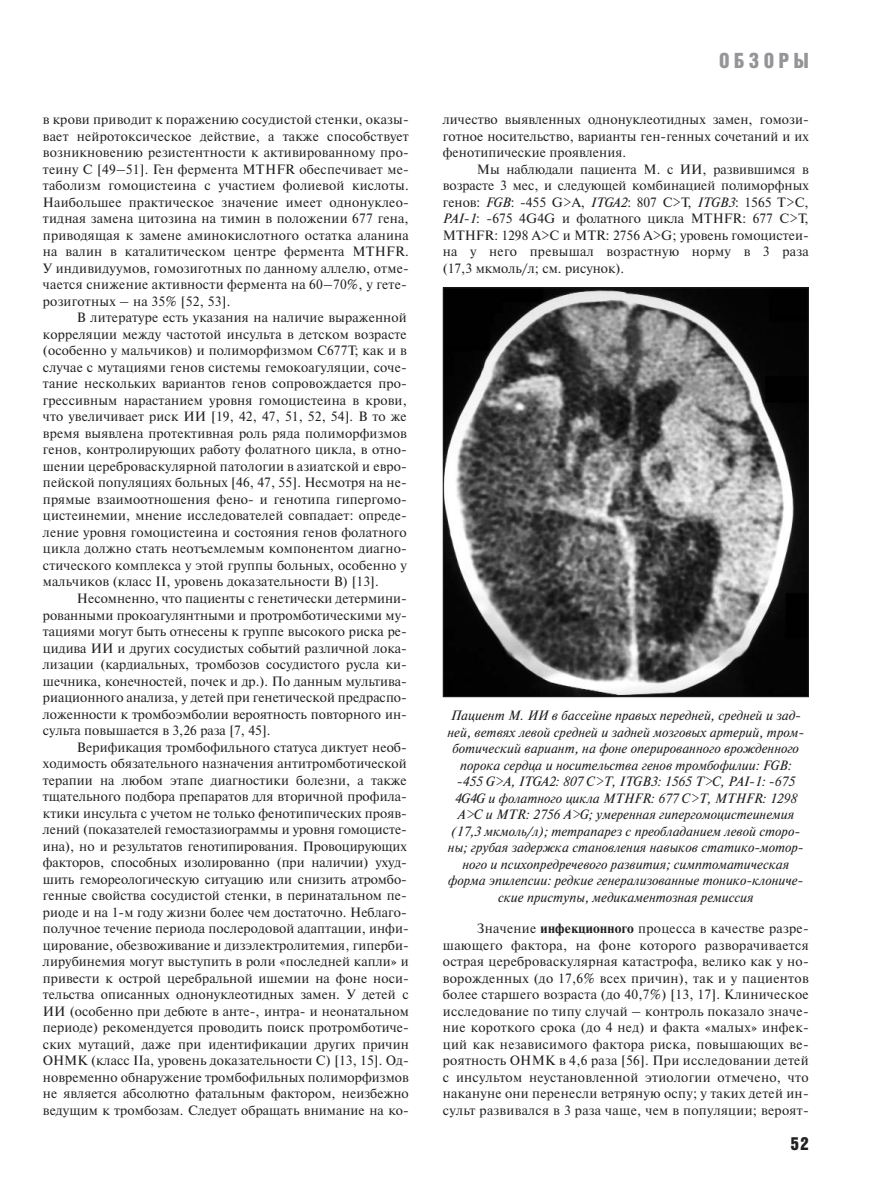
<style>
.page{position:relative;width:893px;height:1190px;background:#fff}
.page>*{position:absolute;margin:0;border:0;box-sizing:border-box;transform-origin:0 0}
.t1{font:21px "Bastion Kontrast";letter-spacing:.21em;color:#939598}
.t2{font:18px "Bastion Kontrast";color:#231f20}
.t3{font:13.5px/16.5px "Newton C";letter-spacing:.005em;color:#231f20;text-align:justify}
.t4{font:italic 13.5px/16.5px "Newton C";color:#231f20;text-align:center}
.s1{font-style:italic}
.s2{font-weight:700}
</style>
<div class="page">
<img style="left:445px;top:289px;width:361px;height:406px">
<div style="left:443px;top:287px;width:365px;height:410px;border:1px solid #231f20"></div>
<p class="t3" style="left:43px;top:112px;width:367px;text-align:left">в крови приводит к поражению сосудистой стенки, оказы&shy;вает нейротоксическое действие, а также способствует возникновению резистентности к активированному про&shy;теину С [49–51]. Ген фермента MTHFR обеспечивает ме&shy;таболизм гомоцистеина с участием фолиевой кислоты.<br>Наибольшее практическое значение имеет однонуклео&shy;тидная замена цитозина на тимин в положении 677 гена, приводящая к замене аминокислотного остатка аланина на валин в каталитическом центре фермента MTHFR.<br>У индивидуумов, гомозиготных по данному аллелю, отме&shy;чается снижение активности фермента на 60–70%, у гете&shy;розиготных – на 35% [52, 53].</p>
<p class="t3" style="left:43px;top:310px;width:365px;text-indent:34px">В литературе есть указания на наличие выраженной корреляции между частотой инсульта в детском возрасте (особенно у мальчиков) и полиморфизмом С677Т; как и в случае с мутациями генов системы гемокоагуляции, соче&shy;тание нескольких вариантов генов сопровождается про&shy;грессивным нарастанием уровня гомоцистеина в крови, что увеличивает риск ИИ [19, 42, 47, 51, 52, 54]. В то же время выявлена протективная роль ряда полиморфизмов генов, контролирующих работу фолатного цикла, в отно&shy;шении цереброваскулярной патологии в азиатской и евро&shy;пейской популяциях больных [46, 47, 55]. Несмотря на не&shy;прямые взаимоотношения фено- и генотипа гипергомо&shy;цистеинемии, мнение исследователей совпадает: опреде&shy;ление уровня гомоцистеина и состояния генов фолатного цикла должно стать неотъемлемым компонентом диагно&shy;стического комплекса у этой группы больных, особенно у мальчиков (класс II, уровень доказательности В) [13].</p>
<p class="t3" style="left:43px;top:591px;width:365px;text-indent:34px">Несомненно, что пациенты с генетически детермини&shy;рованными прокоагулянтными и протромботическими му&shy;тациями могут быть отнесены к группе высокого риска ре&shy;цидива ИИ и других сосудистых событий различной лока&shy;лизации (кардиальных, тромбозов сосудистого русла ки&shy;шечника, конечностей, почек и др.). По данным мультива&shy;риационного анализа, у детей при генетической предраспо&shy;ложенности к тромбоэмболии вероятность повторного ин&shy;сульта повышается в 3,26 раза [7, 45].</p>
<p class="t3" style="left:43px;top:739px;width:367px;text-align:left;text-indent:34px">Верификация тромбофильного статуса диктует необ&shy;ходимость обязательного назначения антитромботической терапии на любом этапе диагностики болезни, а также тщательного подбора препаратов для вторичной профила&shy;ктики инсульта с учетом не только фенотипических прояв&shy;лений (показателей гемостазиограммы и уровня гомоцисте&shy;ина), но и результатов генотипирования. Провоцирующих факторов, способных изолированно (при наличии) ухуд&shy;шить гемореологическую ситуацию или снизить атромбо&shy;генные свойства сосудистой стенки, в перинатальном пе&shy;риоде и на 1-м году жизни более чем достаточно. Неблаго&shy;получное течение периода послеродовой адаптации, инфи&shy;цирование, обезвоживание и дизэлектролитемия, гиперби&shy;лирубинемия могут выступить в роли «последней капли» и привести к острой церебральной ишемии на фоне носи&shy;тельства описанных однонуклеотидных замен. У детей с ИИ (особенно при дебюте в анте-, интра- и неонатальном периоде) рекомендуется проводить поиск протромботиче&shy;ских мутаций, даже при идентификации других причин ОНМК (класс IIа, уровень доказательности C) [13, 15]. Од&shy;новременно обнаружение тромбофильных полиморфизмов не является абсолютно фатальным фактором, неизбежно ведущим к тромбозам. Следует обращать внимание на ко-</p>
<h1 class="t1" style="left:719px;top:53px;width:91px">ОБЗОРЫ</h1>
<p class="t3" style="left:443px;top:112px;width:367px">личество выявленных однонуклеотидных замен, гомози&shy;готное носительство, варианты ген-генных сочетаний и их фенотипические проявления.</p>
<p class="t3" style="left:443px;top:162px;width:367px;text-indent:34px">Мы наблюдали пациента М. с ИИ, развившимся в возрасте 3 мес, и следующей комбинацией полиморфных генов: <span class="s1">FGB</span>: -455 G&gt;A, <span class="s1">ITGA2</span>: 807 C&gt;T, <span class="s1">ITGB3</span>: 1565 T&gt;C, <span class="s1">PAI-1</span>: -675 4G4G и фолатного цикла MTHFR: 677 C&gt;T, MTHFR: 1298 A&gt;C и MTR: 2756 A&gt;G; уровень гомоцистеи&shy;на у него превышал возрастную норму в 3 раза (17,3 мкмоль/л; см. рисунок).</p>
<p class="t4" style="left:447px;top:709px;width:358px">Пациент М. ИИ в бассейне правых передней, средней и зад&shy;ней, ветвях левой средней и задней мозговых артерий, тром&shy;ботический вариант, на фоне оперированного врожденного порока сердца и носительства генов тромбофилии: FGB: -455 G&gt;A, ITGA2: 807 C&gt;T, ITGB3: 1565 T&gt;C, PAI-1: -675<br>4G4G и фолатного цикла MTHFR: 677 C&gt;T, MTHFR: 1298<br>A&gt;C и MTR: 2756 A&gt;G; умеренная гипергомоцистеинемия (17,3 мкмоль/л); тетрапарез с преобладанием левой сторо&shy;ны; грубая задержка становления навыков статико-мотор&shy;ного и психопредречевого развития; симптоматическая форма эпилепсии: редкие генерализованные тонико-клониче&shy;ские приступы, медикаментозная ремиссия</p>
<p class="t3" style="left:443px;top:921px;width:367px;text-indent:34px">Значение <span class="s2">инфекционного</span> процесса в качестве разре&shy;шающего фактора, на фоне которого разворачивается острая цереброваскулярная катастрофа, велико как у но&shy;ворожденных (до 17,6% всех причин), так и у пациентов более старшего возраста (до 40,7%) [13, 17]. Клиническое исследование по типу случай – контроль показало значе&shy;ние короткого срока (до 4 нед) и факта «малых» инфек&shy;ций как независимого фактора риска, повышающих ве&shy;роятность ОНМК в 4,6 раза [56]. При исследовании детей с инсультом неустановленной этиологии отмечено, что накануне они перенесли ветряную оспу; у таких детей ин&shy;сульт развивался в 3 раза чаще, чем в популяции; вероят-</p>
<h2 class="t2" style="left:790px;top:1137px;width:19px">52</h2>
</div>
